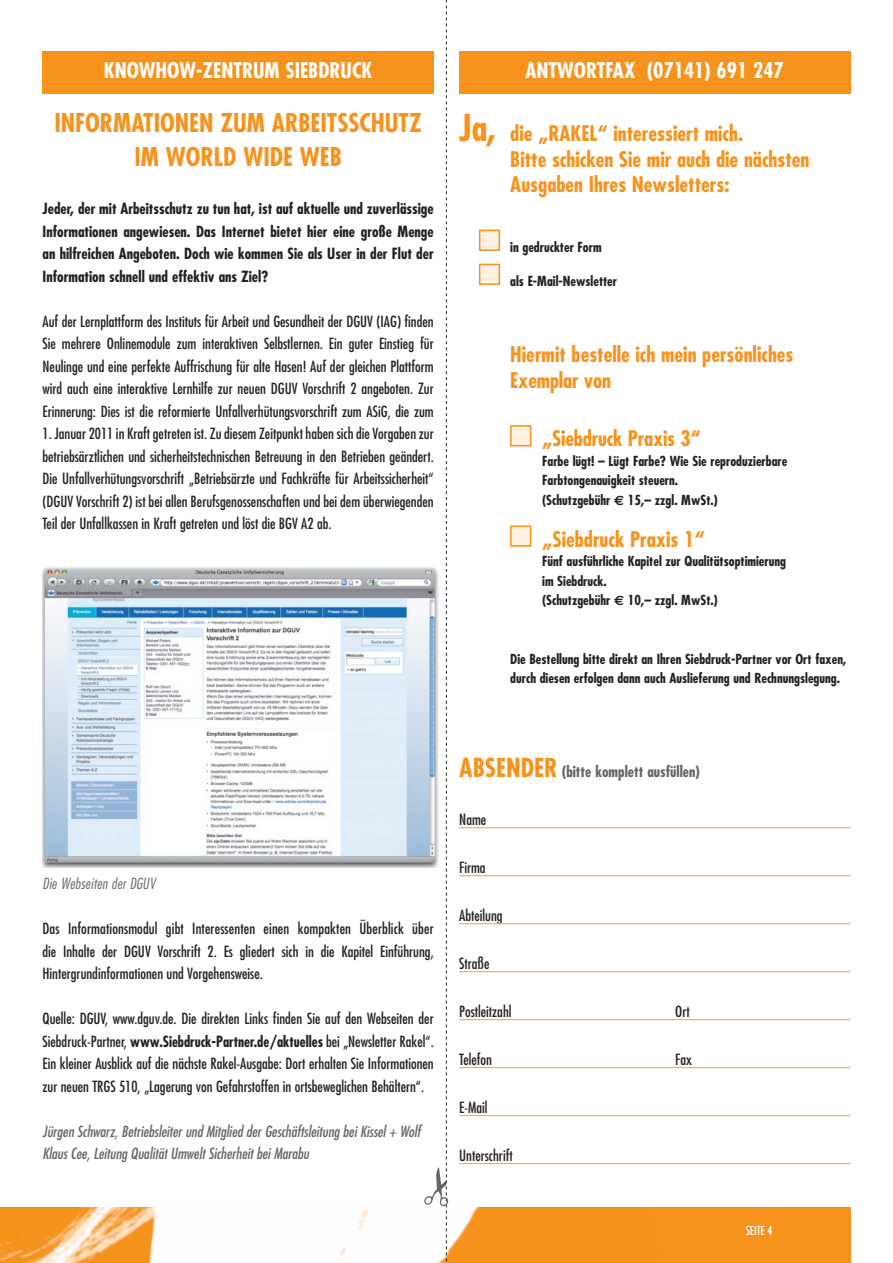
<style>
.page{position:relative;width:893px;height:1263px;background:#fff}
.page>*{position:absolute;margin:0;border:0;box-sizing:border-box;transform-origin:0 0}
.t1{font:700 condensed 25.2px/33px "Futura";color:#f7931d;text-align:center}
.t2{font:700 condensed 21px/25.5px "Futura";color:#f7931d}
.t3{font:700 condensed 21px "Futura";color:#fff}
.t4{font:condensed 15px/22.5px "Futura";color:#231f20;text-align:justify}
.t5{font:700 condensed 15px/22.5px "Futura";color:#231f20;text-align:justify}
.t6{font:italic condensed 15px/22.5px "Futura";color:#636466}
.t7{font:700 condensed 15px "Futura";color:#636466}
.t8{font:italic 300 condensed 15px "Futura";letter-spacing:.02em;color:#636466}
.t9{font:700 condensed 13.5px/19.5px "Futura";color:#231f20}
.t10{font:condensed 12px "Futura";color:#fff}
.s1{font-size:36px}
.s2{font-family:"Euro Sans";font-stretch:normal}
.s3{font-weight:700}
.s4{font-size:25.5px;color:#f7931d}
</style>
<div class="page">
<div style="left:0;top:1208px;width:850px;height:55px;background:#f7931d"></div>
<img style="left:0;top:1208px;width:478px;height:55px">
<svg style="left:424px;top:0;width:24px;height:1263px"></svg>
<div style="left:459px;top:51px;width:391px;height:43px;background:#f7931d"></div>
<div style="left:480px;top:230px;width:19px;height:20px;background:#fff1e1"></div>
<div style="left:479px;top:230px;width:21px;height:21px;border:2px solid #f7931d"></div>
<div style="left:511px;top:426px;width:20px;height:20px;background:#fff1e1"></div>
<div style="left:510px;top:425px;width:21px;height:21px;border:2px solid #f7931d"></div>
<div style="left:480px;top:264px;width:19px;height:20px;background:#fff1e1"></div>
<div style="left:479px;top:264px;width:21px;height:21px;border:2px solid #f7931d"></div>
<div style="left:511px;top:526px;width:20px;height:20px;background:#fff1e1"></div>
<div style="left:510px;top:525px;width:21px;height:22px;border:2px solid #f7931d"></div>
<hr style="left:459px;top:827px;width:391px;height:1px;background:#faac56">
<hr style="left:459px;top:875px;width:391px;height:1px;background:#faac56">
<hr style="left:459px;top:923px;width:391px;height:1px;background:#faac56">
<hr style="left:459px;top:971px;width:391px;height:1px;background:#faac56">
<hr style="left:459px;top:1019px;width:391px;height:1px;background:#faac56">
<hr style="left:459px;top:1067px;width:391px;height:1px;background:#faac56">
<hr style="left:459px;top:1115px;width:391px;height:1px;background:#faac56">
<hr style="left:459px;top:1163px;width:391px;height:1px;background:#faac56">
<div style="left:43px;top:51px;width:391px;height:43px;background:#f7931d"></div>
<img style="left:42px;top:566px;width:399px;height:301px">
<h2 class="t3" style="left:104px;top:61px;width:270px">KNOWHOW-ZENTRUM SIEBDRUCK</h2>
<h1 class="t1" style="left:54px;top:109px;width:369px">INFORMATIONEN ZUM ARBEITSSCHUTZ<br>IM WORLD WIDE WEB</h1>
<p class="t5" style="left:43px;top:199px;width:393px">Jeder, der mit Arbeitsschutz zu tun hat, ist auf aktuelle und zuverlässige Informationen angewiesen. Das Internet bietet hier eine große Menge an hilfreichen Angeboten. Doch wie kommen Sie als User in der Flut der Information schnell und effektiv ans Ziel?</p>
<p class="t4" style="left:43px;top:311px;width:393px">Auf der Lernplattform des Instituts für Arbeit und Gesundheit der DGUV (IAG) finden Sie mehrere Onlinemodule zum interaktiven Selbstlernen. Ein guter Einstieg für Neulinge und eine perfekte Auffrischung für alte Hasen! Auf der gleichen Plattform wird auch eine interaktive Lernhilfe zur neuen DGUV Vorschrift 2 angeboten. Zur Erinnerung: Dies ist die reformierte Unfallverhütungsvorschrift zum ASiG, die zum</p>
<p class="t4" style="left:43px;top:423px;width:393px">1. Januar 2011 in Kraft getreten ist. Zu diesem Zeitpunkt haben sich die Vorgaben zur betriebsärztlichen und sicherheitstechnischen Betreuung in den Betrieben geändert.<br>Die Unfallverhütungsvorschrift „Betriebsärzte und Fachkräfte für Arbeitssicherheit“ (DGUV Vorschrift 2) ist bei allen Berufsgenossenschaften und bei dem überwiegenden Teil der Unfallkassen in Kraft getreten und löst die BGV A2 ab.</p>
<h2 class="t3" style="left:525px;top:61px;width:260px">ANTWORTFAX (07141) 691 247</h2>
<h2 class="t2" style="left:510px;top:123px;width:301px;text-indent:-51px"><span class="s1">Ja,</span> die „RAKEL“ interessiert mich.<br>Bitte schicken Sie mir auch die nächsten<br>Ausgaben Ihres Newsletters:</h2>
<p class="t9" style="left:510px;top:238px;width:93px">in gedruckter Form</p>
<p class="t9" style="left:510px;top:272px;width:108px">als E-Mail-Newsletter</p>
<h2 class="t2" style="left:510px;top:344px;width:285px">Hiermit bestelle ich mein persönliches<br>Exemplar von</h2>
<h2 class="t2" style="left:542px;top:428px;width:160px">„Siebdruck Praxis 3“</h2>
<p class="t9" style="left:542px;top:452px;width:247px">Farbe lügt! – Lügt Farbe? Wie Sie reproduzierbare<br>Farbtongenauigkeit steuern.<br>(Schutzgebühr <span class="s2">€</span> 15,– zzgl. MwSt.)</p>
<h2 class="t2" style="left:542px;top:528px;width:164px">„Siebdruck Praxis 1“</h2>
<p class="t9" style="left:542px;top:553px;width:245px">Fünf ausführliche Kapitel zur Qualitätsoptimierung im Siebdruck.<br>(Schutzgebühr <span class="s2">€</span> 10,– zzgl. MwSt.)</p>
<p class="t9" style="left:510px;top:650px;width:338px">Die Bestellung bitte direkt an Ihren Siebdruck-Partner vor Ort faxen, durch diesen erfolgen dann auch Auslieferung und Rechnungslegung.</p>
<p class="t8" style="left:43px;top:877px;width:114px">Die Webseiten der DGUV</p>
<p class="t4" style="left:43px;top:918px;width:393px">Das Informationsmodul gibt Interessenten einen kompakten Überblick über die Inhalte der DGUV Vorschrift 2. Es gliedert sich in die Kapitel Einführung, Hintergrundinformationen und Vorgehensweise.</p>
<p class="t4" style="left:43px;top:1008px;width:393px">Quelle: DGUV, www.dguv.de. Die direkten Links finden Sie auf den Webseiten der Siebdruck-Partner, <span class="s3">www.Siebdruck-Partner.de/aktuelles</span> bei „Newsletter Rakel“.<br>Ein kleiner Ausblick auf die nächste Rakel-Ausgabe: Dort erhalten Sie Informationen zur neuen TRGS 510, „Lagerung von Gefahrstoffen in ortsbeweglichen Behältern“.</p>
<p class="t6" style="left:43px;top:1121px;width:380px">Jürgen Schwarz, Betriebsleiter und Mitglied der Geschäftsleitung bei Kissel + Wolf<br>Klaus Cee, Leitung Qualität Umwelt Sicherheit bei Marabu</p>
<p class="t7" style="left:459px;top:764px;width:242px"><span class="s4">ABSENDER</span> (bitte komplett ausfüllen)</p>
<p class="t4" style="left:459px;top:809px;width:29px">Name</p>
<p class="t4" style="left:459px;top:857px;width:28px">Firma</p>
<p class="t4" style="left:459px;top:905px;width:45px">Abteilung</p>
<p class="t4" style="left:459px;top:953px;width:32px">Straße</p>
<p class="t4" style="left:459px;top:1001px;width:54px">Postleitzahl</p>
<p class="t4" style="left:675px;top:1001px;width:16px">Ort</p>
<p class="t4" style="left:459px;top:1049px;width:34px">Telefon</p>
<p class="t4" style="left:675px;top:1049px;width:18px">Fax</p>
<p class="t4" style="left:459px;top:1097px;width:30px">E-Mail</p>
<p class="t4" style="left:459px;top:1145px;width:55px">Unterschrift</p>
<p class="t10" style="left:746px;top:1224px;width:28px">SEITE 4</p>
</div>
